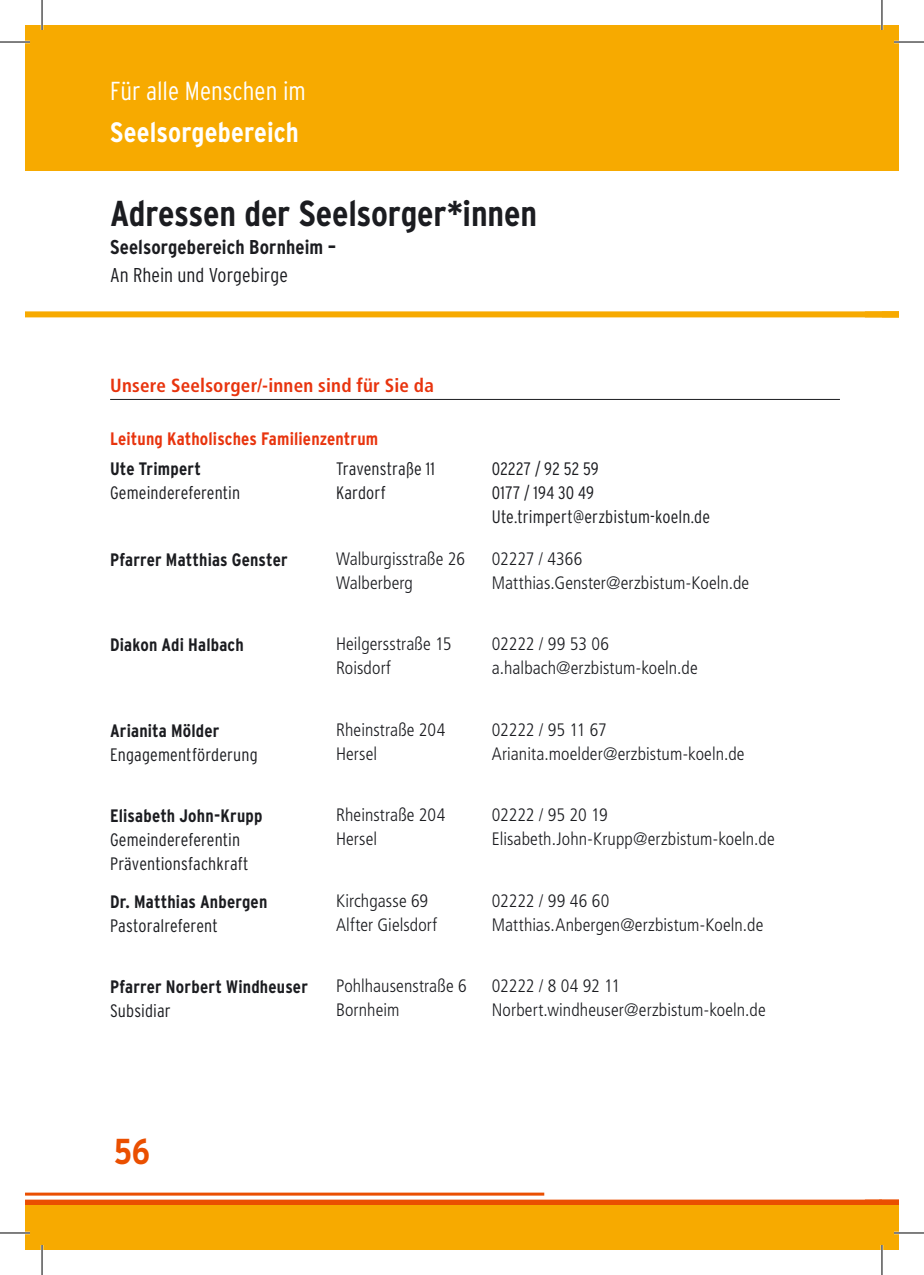
<style>
.page{position:relative;width:924px;height:1275px;background:#fff}
.page>*{position:absolute;margin:0;border:0;box-sizing:border-box;transform-origin:0 0}
.Kurstitel{font:700 36px "Interstate Condensed";letter-spacing:-.005em;color:#1b1c20}
.Kurstitel-2{font:700 36px "Interstate Condensed";color:#ea4f00}
.Anbieter{font:700 28px "Interstate Condensed";letter-spacing:.005em;color:#fff}
.Columne_Kategorie{font:300 26px "Interstate Condensed";color:#fff}
.Zeitraum{font:700 20px "Interstate Condensed";letter-spacing:.005em;color:#1b1c20}
.Ort{font:300 20px "Interstate Condensed";letter-spacing:.005em;color:#1b1c20}
.Hilfeangebote_Headline{font:700 condensed 19px "Frutiger LT Std";letter-spacing:.01em;color:#e8340e}
.Liste_mit_Tabslins{font:300 condensed 18px/24px "Frutiger LT Std";letter-spacing:.005em;color:#1b1c20}
.Zwichenhead_Farbig{font:300 18px/24px "Interstate Condensed";letter-spacing:.005em;color:#1b1c20}
.Zwichenhead_Farbig-2{font:700 18px/24px "Interstate Condensed";letter-spacing:.01em;color:#1b1c20}
.Zwichenhead_Farbig-3{font:700 18px "Interstate Condensed";letter-spacing:.005em;color:#e8340e}
.s1{font-weight:700}
.s2{font-weight:300}
</style>
<div class="page">
<div style="left:25px;top:311px;width:873px;height:6px;background:#f7aa00"></div>
<div style="left:25px;top:25px;width:873px;height:145px;background:#f7aa00"></div>
<hr style="left:25px;top:1192px;width:519px;height:3px;background:#ea4f00">
<div style="left:25px;top:1199px;width:856px;height:6px;background:#ea4f00"></div>
<div style="left:25px;top:1205px;width:856px;height:45px;background:#f7aa00"></div>
<hr style="left:110px;top:399px;width:729px;height:1px;background:#1b1c20">
<div style="left:878px;top:1199px;width:20px;height:6px;background:#ea4f00"></div>
<div style="left:864px;top:1205px;width:34px;height:45px;background:#f7aa00"></div>
<hr style="left:0;top:41px;width:30px;height:2px;background:#fff">
<hr style="left:893px;top:41px;width:30px;height:2px;background:#fff">
<hr style="left:0;top:1231px;width:30px;height:3px;background:#fff">
<hr style="left:893px;top:1231px;width:30px;height:3px;background:#fff">
<hr style="left:41px;top:0;width:2px;height:30px;background:#fff">
<hr style="left:41px;top:1245px;width:2px;height:30px;background:#fff">
<hr style="left:880px;top:0;width:2px;height:30px;background:#fff">
<hr style="left:880px;top:1245px;width:2px;height:30px;background:#fff">
<hr style="left:0;top:42px;width:30px;height:1px;background:#000">
<hr style="left:893px;top:42px;width:30px;height:1px;background:#000">
<hr style="left:0;top:1232px;width:30px;height:1px;background:#000">
<hr style="left:893px;top:1232px;width:30px;height:1px;background:#000">
<hr style="left:42px;top:0;width:1px;height:30px;background:#000">
<hr style="left:42px;top:1245px;width:1px;height:30px;background:#000">
<hr style="left:881px;top:0;width:1px;height:30px;background:#000">
<hr style="left:881px;top:1245px;width:1px;height:30px;background:#000">
<p class="Columne_Kategorie" style="left:110px;top:76px;width:197px">Für alle Menschen im</p>
<p class="Anbieter" style="left:110px;top:117px;width:190px">Seelsorgebereich</p>
<p class="Kurstitel" style="left:110px;top:193px;width:428px">Adressen der Seelsorger*innen</p>
<p class="Zeitraum" style="left:110px;top:236px;width:227px">Seelsorgebereich Bornheim –</p>
<p class="Ort" style="left:110px;top:264px;width:179px">An Rhein und Vorgebirge</p>
<p class="Hilfeangebote_Headline" style="left:110px;top:374px;width:325px">Unsere Seelsorger/-innen sind für Sie da</p>
<p class="Zwichenhead_Farbig-3" style="left:110px;top:428px;width:269px">Leitung Katholisches Familienzentrum</p>
<p class="Zwichenhead_Farbig" style="left:110px;top:456px;width:132px"><span class="s1">Ute Trimpert<br></span>Gemeindereferentin</p>
<p class="Zwichenhead_Farbig" style="left:336px;top:456px;width:100px">Travenstraße 11<br>Kardorf</p>
<p class="Zwichenhead_Farbig" style="left:491px;top:456px;width:220px">02227 / 92 52 59<br>0177 / 194 30 49<br>Ute.trimpert@erzbistum-koeln.de</p>
<p class="Zwichenhead_Farbig-2" style="left:110px;top:547px;width:179px">Pfarrer Matthias Genster</p>
<p class="Liste_mit_Tabslins" style="left:336px;top:547px;width:130px">Walburgisstraße 26</p>
<p class="Liste_mit_Tabslins" style="left:336px;top:571px;width:78px">Walberberg</p>
<p class="Liste_mit_Tabslins" style="left:491px;top:547px;width:259px">02227 / 4366<br>Matthias.Genster@erzbistum-Koeln.de</p>
<p class="Zwichenhead_Farbig-2" style="left:110px;top:633px;width:135px">Diakon Adi Halbach</p>
<p class="Liste_mit_Tabslins" style="left:336px;top:632px;width:117px">Heilgersstraße 15</p>
<p class="Liste_mit_Tabslins" style="left:336px;top:656px;width:56px">Roisdorf</p>
<p class="Zwichenhead_Farbig" style="left:110px;top:718px;width:149px"><span class="s1">Arianita Mölder<br></span>Engagementförderung</p>
<p class="Liste_mit_Tabslins" style="left:336px;top:718px;width:111px">Rheinstraße 204</p>
<p class="Liste_mit_Tabslins" style="left:336px;top:742px;width:43px">Hersel</p>
<p class="Zwichenhead_Farbig" style="left:110px;top:804px;width:154px"><span class="s1">Elisabeth John-Krupp<br></span>Gemeindereferentin<br>Präventionsfachkraft</p>
<p class="Liste_mit_Tabslins" style="left:336px;top:803px;width:111px">Rheinstraße 204</p>
<p class="Liste_mit_Tabslins" style="left:336px;top:827px;width:43px">Hersel</p>
<p class="Zwichenhead_Farbig-2" style="left:110px;top:889px;width:159px">Dr. Matthias Anbergen<br><span class="s2">Pastoralreferent</span></p>
<p class="Liste_mit_Tabslins" style="left:336px;top:889px;width:94px">Kirchgasse 69</p>
<p class="Liste_mit_Tabslins" style="left:336px;top:913px;width:103px">Alfter Gielsdorf</p>
<p class="Zwichenhead_Farbig-2" style="left:110px;top:975px;width:199px">Pfarrer Norbert Windheuser<br><span class="s2">Subsidiar</span></p>
<p class="Liste_mit_Tabslins" style="left:336px;top:974px;width:132px">Pohlhausenstraße 6</p>
<p class="Liste_mit_Tabslins" style="left:336px;top:998px;width:65px">Bornheim</p>
<p class="Liste_mit_Tabslins" style="left:491px;top:632px;width:207px">02222 / 99 53 06 a.halbach@erzbistum-koeln.de</p>
<p class="Liste_mit_Tabslins" style="left:491px;top:718px;width:254px">02222 / 95 11 67<br>Arianita.moelder@erzbistum-koeln.de</p>
<p class="Liste_mit_Tabslins" style="left:491px;top:803px;width:284px">02222 / 95 20 19<br>Elisabeth.John-Krupp@erzbistum-koeln.de</p>
<p class="Liste_mit_Tabslins" style="left:491px;top:889px;width:119px">02222 / 99 46 60</p>
<p class="Liste_mit_Tabslins" style="left:491px;top:913px;width:273px">Matthias.Anbergen@erzbistum-Koeln.de</p>
<p class="Liste_mit_Tabslins" style="left:491px;top:974px;width:130px">02222 / 8 04 92 11</p>
<p class="Liste_mit_Tabslins" style="left:491px;top:998px;width:275px">Norbert.windheuser@erzbistum-koeln.de</p>
<p class="Kurstitel-2" style="left:114px;top:1131px;width:38px">56</p>
</div>
